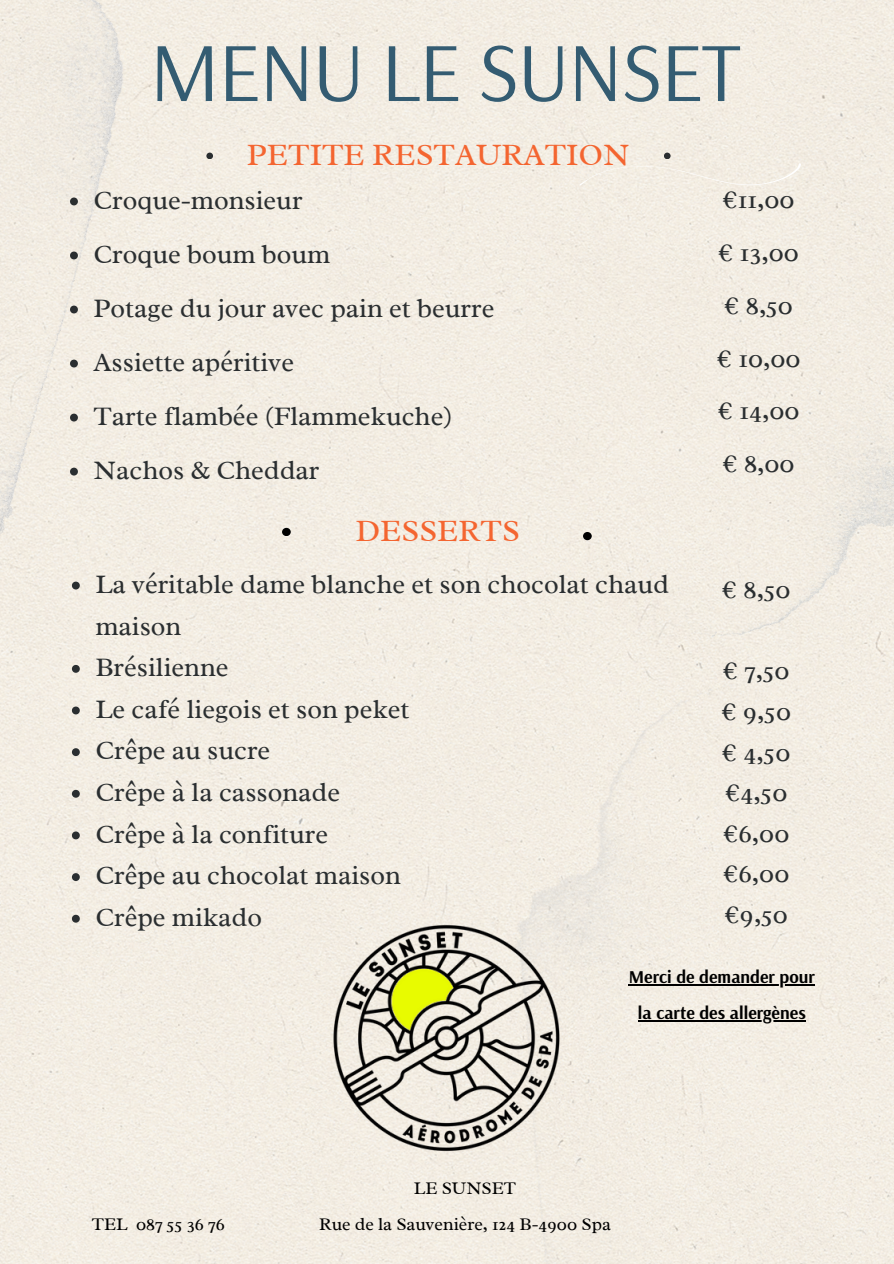
<style>
.page{position:relative;width:894px;height:1264px;background:#fff}
.page>*{position:absolute;margin:0;border:0;box-sizing:border-box;transform-origin:0 0}
.t1{font:84.15px "Arsenal";letter-spacing:-.02em;color:#345c72}
.t2{font:31.5px "Radley";color:#f46530}
.t3{font:31.35px "Radley";color:#f46530}
.t4{font:27px/41.7px "Radley";color:#2a2e30}
.t5{font:26.7px/40.5px "Radley";color:#2a2e30}
.t6{font:18px "Radley";color:#000}
.t7{font:700 18px "Arsenal";color:#000}
</style>
<div class="page">
<div style="left:0;top:0;width:517px;height:1263px;background:#f3ede3"></div>
<img style="left:517px;top:0;width:376px;height:610px">
<img style="left:0;top:0;width:123px;height:686px">
<div style="left:348px;top:610px;width:545px;height:653px;background:#f3ede3"></div>
<div style="left:578px;top:154px;width:224px;height:44px;background:#f3ede3"></div>
<div style="left:206px;top:153px;width:7px;height:6px;background:#2a2e30;border-radius:50%"></div>
<div style="left:663px;top:153px;width:7px;height:6px;background:#2a2e30;border-radius:50%"></div>
<svg style="left:70px;top:197px;width:8px;height:8px"></svg>
<svg style="left:70px;top:251px;width:8px;height:8px"></svg>
<svg style="left:70px;top:305px;width:8px;height:8px"></svg>
<svg style="left:70px;top:359px;width:8px;height:8px"></svg>
<svg style="left:70px;top:413px;width:8px;height:8px"></svg>
<svg style="left:70px;top:467px;width:8px;height:8px"></svg>
<div style="left:282px;top:528px;width:9px;height:8px;background:#000;border-radius:50%"></div>
<div style="left:583px;top:532px;width:8px;height:8px;background:#000;border-radius:50%"></div>
<svg style="left:72px;top:581px;width:8px;height:8px"></svg>
<svg style="left:72px;top:665px;width:8px;height:7px"></svg>
<svg style="left:72px;top:706px;width:8px;height:8px"></svg>
<svg style="left:72px;top:748px;width:8px;height:8px"></svg>
<svg style="left:72px;top:789px;width:8px;height:8px"></svg>
<svg style="left:72px;top:831px;width:8px;height:8px"></svg>
<svg style="left:72px;top:873px;width:8px;height:8px"></svg>
<svg style="left:72px;top:914px;width:8px;height:8px"></svg>
<img style="left:311px;top:906px;width:271px;height:271px">
<hr style="left:628px;top:984px;width:186px;height:1px;background:#000">
<hr style="left:637px;top:1020px;width:168px;height:1px;background:#000">
<p class="t1" style="left:149px;top:17px;width:592px">MENU LE SUNSET</p>
<p class="t2" style="left:247px;top:135px;width:384px">PETITE RESTAURATION</p>
<p class="t4" style="left:93px;top:179px;width:210px">Croque-monsieur</p>
<h1 class="t4" style="left:93px;top:233px;width:238px">Croque boum boum</h1>
<h2 class="t4" style="left:93px;top:287px;width:402px">Potage du jour avec pain et beurre</h2>
<p class="t4" style="left:93px;top:341px;width:202px">Assiette apéritive</p>
<p class="t4" style="left:93px;top:395px;width:360px">Tarte flambée (Flammekuche)</p>
<p class="t4" style="left:93px;top:449px;width:227px">Nachos &amp; Cheddar</p>
<p class="t3" style="left:355px;top:511px;width:166px">DESSERTS</p>
<p class="t4" style="left:95px;top:563px;width:575px">La véritable dame blanche et son chocolat chaud maison</p>
<h3 class="t4" style="left:95px;top:646px;width:135px">Brésilienne</h3>
<h2 class="t4" style="left:95px;top:688px;width:316px">Le café liegois et son peket</h2>
<p class="t4" style="left:95px;top:729px;width:176px">Crêpe au sucre</p>
<p class="t4" style="left:95px;top:771px;width:246px">Crêpe à la cassonade</p>
<p class="t4" style="left:95px;top:813px;width:234px">Crêpe à la confiture</p>
<p class="t4" style="left:95px;top:854px;width:307px">Crêpe au chocolat maison</p>
<p class="t4" style="left:95px;top:896px;width:168px">Crêpe mikado</p>
<p class="t5" style="left:716px;top:172px;width:85px;line-height:52.8px">€11,00 € 13,00 € 8,50 € 10,00 € 14,00 € 8,00</p>
<p class="t5" style="left:721px;top:569px;width:70px">€ 8,50</p>
<p class="t5" style="left:721px;top:650px;width:71px">€ 7,50 € 9,50 € 4,50 €4,50 €6,00 €6,00 €9,50</p>
<h5 class="t7" style="left:628px;top:965px;width:188px">Merci de demander pour</h5>
<p class="t7" style="left:637px;top:1001px;width:169px">la carte des allergènes</p>
<p class="t6" style="left:414px;top:1176px;width:104px">LE SUNSET</p>
<h3 class="t6" style="left:92px;top:1212px;width:134px">TEL 087 55 36 76</h3>
<h3 class="t6" style="left:319px;top:1212px;width:293px">Rue de la Sauvenière, 124 B-4900 Spa</h3>
</div>
